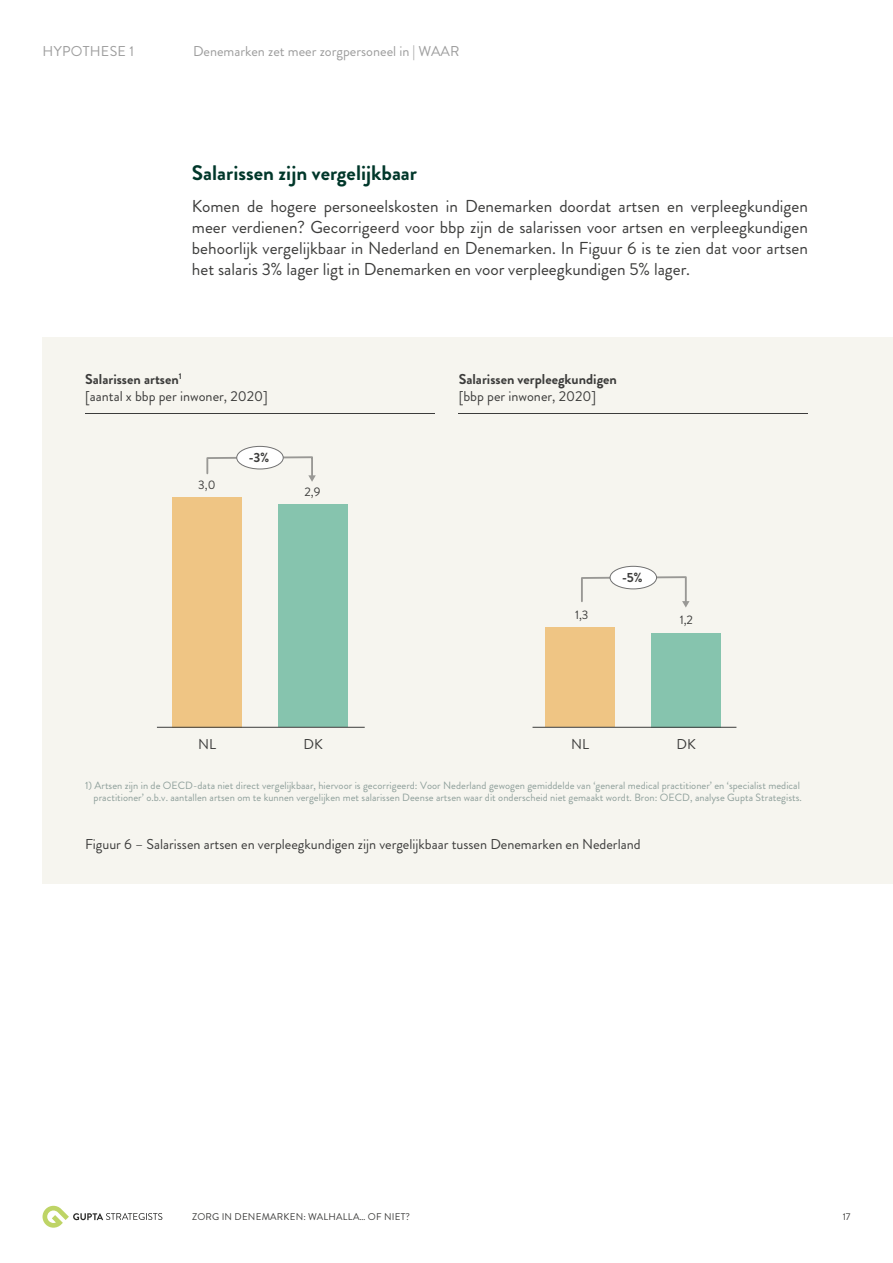
<style>
.page{position:relative;width:893px;height:1263px;background:#fff}
.page>*{position:absolute;margin:0;border:0;box-sizing:border-box;transform-origin:0 0}
.t1{font:700 21px "Brandon Grotesque";color:#00372a}
.t2{font:17.25px/21px "Brandon Grotesque";color:#3c3c3b;text-align:justify}
.t3{font:14.25px/17.1px "Brandon Grotesque";color:#3c3c3b}
.t4{font:14.25px "Brandon Grotesque";color:#9d9d9d}
.t5{font:700 14.25px "Brandon Grotesque";color:#3c3c3b}
.t6{font:14.25px "Brandon Grotesque";letter-spacing:.02em;color:#9d9d9d}
.t7{font:700 13.35px "Brandon Grotesque";color:#3c3c3b}
.t8{font:12.3px "Brandon Grotesque";color:#3c3c3b}
.t9{font:10.5px/12.6px "Brandon Grotesque";letter-spacing:.005em;color:#8e9f9a;text-align:right}
.t10{font:9.75px "Brandon Grotesque";letter-spacing:.02em;color:#3c3c3b}
.s1{font-weight:700}
</style>
<div class="page">
<div style="left:43px;top:338px;width:850px;height:546px;background:#f6f5ef"></div>
<svg style="left:43px;top:1206px;width:119px;height:22px"></svg>
<hr style="left:459px;top:413px;width:349px;height:1px;background:#3c3c3b">
<hr style="left:85px;top:413px;width:350px;height:1px;background:#3c3c3b">
<div style="left:278px;top:505px;width:69px;height:222px;background:#86c4ae"></div>
<div style="left:172px;top:497px;width:70px;height:230px;background:#efc584"></div>
<hr style="left:157px;top:727px;width:208px;height:1px;background:#3c3c3b">
<div style="left:651px;top:633px;width:70px;height:94px;background:#86c4ae"></div>
<div style="left:546px;top:627px;width:69px;height:100px;background:#efc584"></div>
<hr style="left:532px;top:727px;width:204px;height:1px;background:#3c3c3b">
<svg style="left:206px;top:456px;width:110px;height:26px"></svg>
<div style="left:237px;top:446px;width:46px;height:23px;background:#fff;border-radius:50%"></div>
<div style="left:236px;top:446px;width:47px;height:23px;border:1px solid #717171;border-radius:50%"></div>
<svg style="left:581px;top:576px;width:108px;height:32px"></svg>
<div style="left:610px;top:566px;width:47px;height:23px;background:#fff;border-radius:50%"></div>
<div style="left:610px;top:566px;width:47px;height:23px;border:1px solid #717171;border-radius:50%"></div>
<h3 class="t6" style="left:43px;top:41px;width:93px">HYPOTHESE 1</h3>
<h3 class="t4" style="left:193px;top:41px;width:268px">Denemarken zet meer zorgpersoneel in | WAAR</h3>
<h1 class="t1" style="left:192px;top:158px;width:227px">Salarissen zijn vergelijkbaar</h1>
<p class="t2" style="left:192px;top:196px;width:617px">Komen de hogere personeelskosten in Denemarken doordat artsen en verpleegkundigen meer verdienen? Gecorrigeerd voor bbp zijn de salarissen voor artsen en verpleegkundigen behoorlijk vergelijkbaar in Nederland en Denemarken. In Figuur 6 is te zien dat voor artsen het salaris 3% lager ligt in Denemarken en voor verpleegkundigen 5% lager.</p>
<h3 class="t3" style="left:85px;top:370px;width:184px"><span class="s1">Salarissen artsen</span><sup>1<br></sup>[aantal x bbp per inwoner, 2020]</h3>
<h3 class="t5" style="left:459px;top:369px;width:160px">Salarissen verpleegkundigen</h3>
<h3 class="t3" style="left:459px;top:387px;width:139px">[bbp per inwoner, 2020]</h3>
<p class="t8" style="left:198px;top:477px;width:19px">3,0</p>
<p class="t7" style="left:249px;top:448px;width:22px">-3%</p>
<p class="t8" style="left:305px;top:484px;width:17px">2,9</p>
<p class="t7" style="left:622px;top:568px;width:22px">-5%</p>
<p class="t8" style="left:575px;top:606px;width:15px">1,3</p>
<p class="t8" style="left:680px;top:612px;width:15px">1,2</p>
<h3 class="t3" style="left:198px;top:736px;width:19px">NL</h3>
<h3 class="t3" style="left:304px;top:736px;width:21px">DK</h3>
<h3 class="t3" style="left:571px;top:736px;width:19px">NL</h3>
<h3 class="t3" style="left:677px;top:736px;width:21px">DK</h3>
<p class="t9" style="left:85px;top:779px;width:718px">1) Artsen zijn in de OECD-data niet direct vergelijkbaar, hiervoor is gecorrigeerd: Voor Nederland gewogen gemiddelde van ‘general medical practitioner’ en ‘specialist medical practitioner’ o.b.v. aantallen artsen om te kunnen vergelijken met salarissen Deense artsen waar dit onderscheid niet gemaakt wordt. Bron: OECD, analyse Gupta Strategists.</p>
<h3 class="t3" style="left:85px;top:836px;width:557px">Figuur 6 – Salarissen artsen en verpleegkundigen zijn vergelijkbaar tussen Denemarken en Nederland</h3>
<p class="t10" style="left:192px;top:1210px;width:219px">ZORG IN DENEMARKEN: WALHALLA… OF NIET?</p>
<p class="t10" style="left:843px;top:1210px;width:9px">17</p>
</div>
